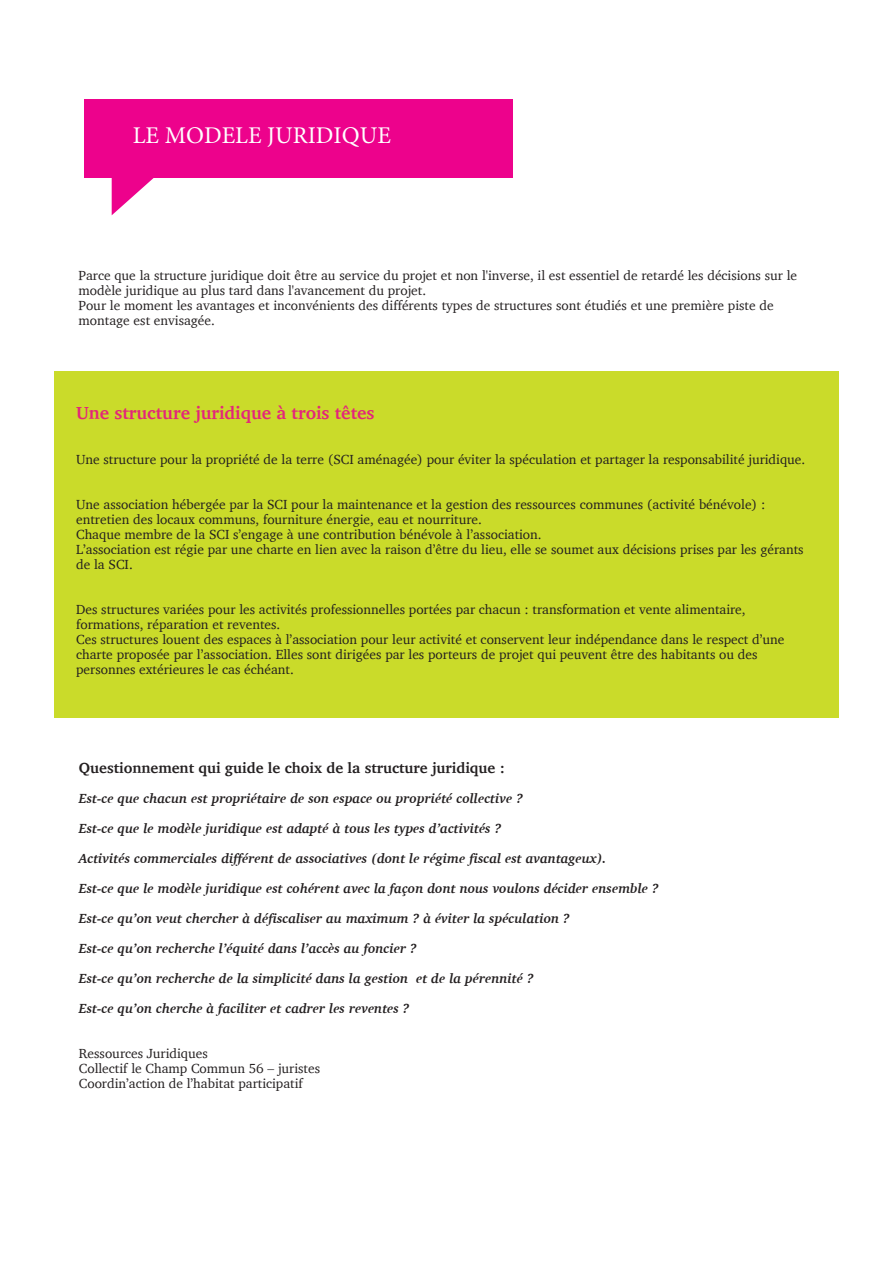
<style>
.page{position:relative;width:893px;height:1263px;background:#fff}
.page>*{position:absolute;margin:0;border:0;box-sizing:border-box;transform-origin:0 0}
.t1{font:24px "Minion Pro";color:#fff}
.t2{font:700 18px "Charter";color:#e4257a}
.t3{font:700 15px "Charter";color:#231f20}
.t4{font:13.5px/15px "Charter";color:#231f20}
.t5{font:italic 700 13.5px "Charter";color:#231f20}
</style>
<div class="page">
<div style="left:84px;top:100px;width:428px;height:78px;background:#ed028c"></div>
<svg style="left:112px;top:178px;width:42px;height:37px"></svg>
<div style="left:54px;top:371px;width:785px;height:347px;background:#cadb2a"></div>
<h1 class="t1" style="left:133px;top:119px;width:260px">LE MODELE JURIDIQUE</h1>
<p class="t4" style="left:79px;top:267px;width:720px">Parce que la structure juridique doit être au service du projet et non l'inverse, il est essentiel de retardé les décisions sur le modèle juridique au plus tard dans l'avancement du projet.<br>Pour le moment les avantages et inconvénients des différents types de structures sont étudiés et une première piste de montage est envisagée.</p>
<h2 class="t2" style="left:76px;top:397px;width:300px">Une structure juridique à trois têtes</h2>
<p class="t4" style="left:76px;top:452px;width:731px">Une structure pour la propriété de la terre (SCI aménagée) pour éviter la spéculation et partager la responsabilité juridique.</p>
<p class="t4" style="left:76px;top:497px;width:729px">Une association hébergée par la SCI pour la maintenance et la gestion des ressources communes (activité bénévole) : entretien des locaux communs, fourniture énergie, eau et nourriture.<br>Chaque membre de la SCI s’engage à une contribution bénévole à l’association.<br>L’association est régie par une charte en lien avec la raison d’être du lieu, elle se soumet aux décisions prises par les gérants de la SCI.</p>
<p class="t4" style="left:76px;top:602px;width:710px">Des structures variées pour les activités professionnelles portées par chacun : transformation et vente alimentaire, formations, réparation et reventes.<br>Ces structures louent des espaces à l’association pour leur activité et conservent leur indépendance dans le respect d’une charte proposée par l’association. Elles sont dirigées par les porteurs de projet qui peuvent être des habitants ou des personnes extérieures le cas échéant.</p>
<p class="t3" style="left:79px;top:755px;width:428px">Questionnement qui guide le choix de la structure juridique :</p>
<p class="t5" style="left:79px;top:787px;width:446px">Est-ce que chacun est propriétaire de son espace ou propriété collective ?</p>
<p class="t5" style="left:79px;top:817px;width:424px">Est-ce que le modèle juridique est adapté à tous les types d’activités ?</p>
<p class="t5" style="left:79px;top:847px;width:529px">Activités commerciales différent de associatives (dont le régime fiscal est avantageux).</p>
<p class="t5" style="left:79px;top:877px;width:581px">Est-ce que le modèle juridique est cohérent avec la façon dont nous voulons décider ensemble ?</p>
<p class="t5" style="left:79px;top:907px;width:492px">Est-ce qu’on veut chercher à défiscaliser au maximum ? à éviter la spéculation ?</p>
<p class="t5" style="left:79px;top:937px;width:339px">Est-ce qu’on recherche l’équité dans l’accès au foncier ?</p>
<p class="t5" style="left:79px;top:967px;width:456px">Est-ce qu’on recherche de la simplicité dans la gestion et de la pérennité ?</p>
<p class="t5" style="left:79px;top:997px;width:332px">Est-ce qu’on cherche à faciliter et cadrer les reventes ?</p>
<p class="t4" style="left:79px;top:1045px;width:243px">Ressources Juridiques<br>Collectif le Champ Commun 56 – juristes<br>Coordin’action de l’habitat participatif</p>
</div>
